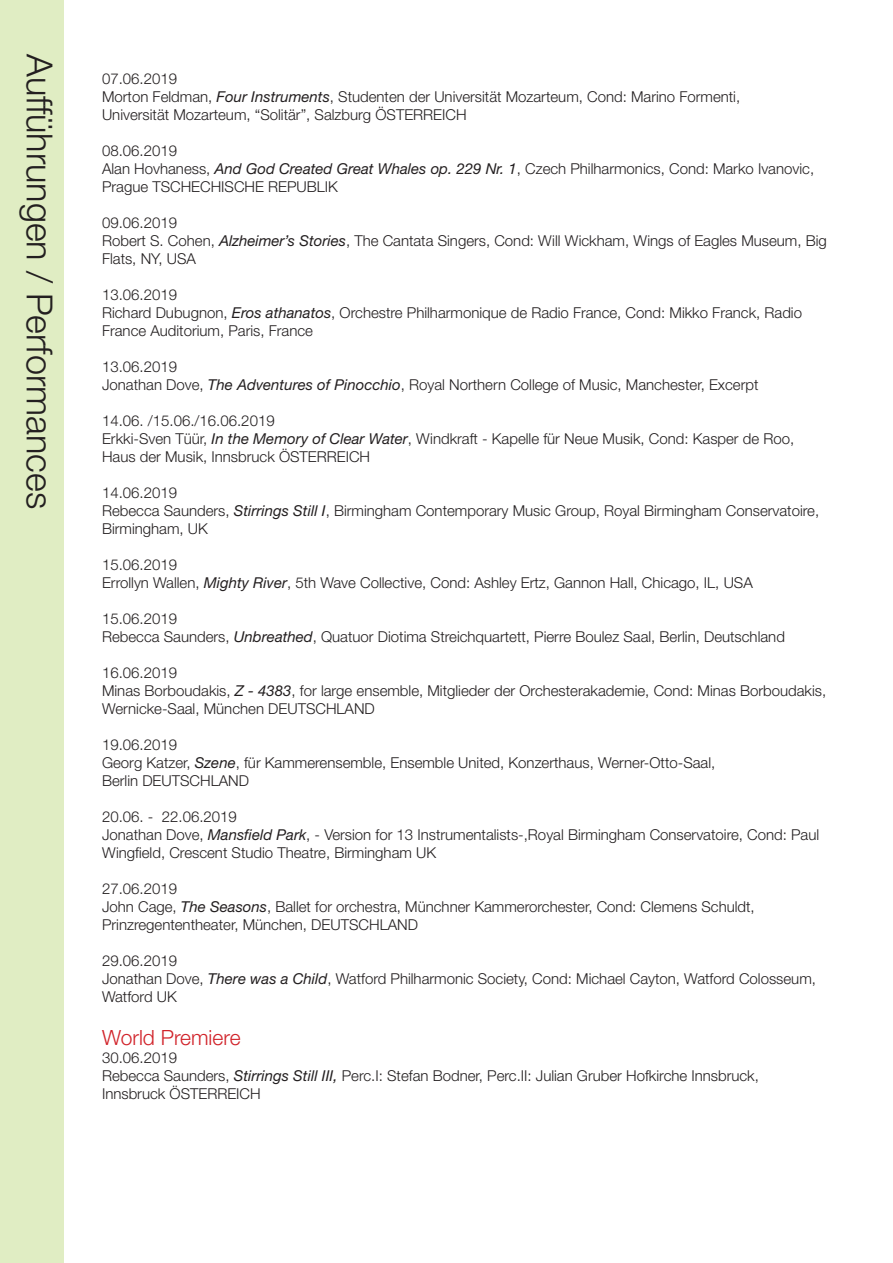
<style>
.page{position:relative;width:893px;height:1263px;background:#fff}
.page>*{position:absolute;margin:0;border:0;box-sizing:border-box;transform-origin:0 0}
.t1{font:300 36px "Helvetica Neue";color:#231f20}
.t2{font:300 21px "Helvetica Neue";color:#d1232a}
.t3{font:300 15px/18px "Helvetica Neue";color:#231f20}
.s1{font-weight:400;font-style:italic}
</style>
<div class="page">
<div style="left:0;top:0;width:64px;height:1263px;background:#e0edc3"></div>
<h1 class="t1" style="left:62px;top:54px;width:456px;rotate:90deg">Aufführungen / Performances</h1>
<p class="t3" style="left:102px;top:69px;width:640px">07.06.2019<br>Morton Feldman, <span class="s1">Four Instruments</span>, Studenten der Universität Mozarteum, Cond: Marino Formenti,<br>Universität Mozarteum, “Solitär”, Salzburg ÖSTERREICH</p>
<p class="t3" style="left:102px;top:141px;width:714px">08.06.2019<br>Alan Hovhaness, <span class="s1">And God Created Great Whales op. 229 Nr. 1</span>, Czech Philharmonics, Cond: Marko Ivanovic,<br>Prague TSCHECHISCHE REPUBLIK</p>
<p class="t3" style="left:102px;top:213px;width:726px">09.06.2019<br>Robert S. Cohen, <span class="s1">Alzheimer’s Stories</span>, The Cantata Singers, Cond: Will Wickham, Wings of Eagles Museum, Big<br>Flats, NY, USA</p>
<p class="t3" style="left:102px;top:285px;width:701px">13.06.2019<br>Richard Dubugnon, <span class="s1">Eros athanatos</span>, Orchestre Philharmonique de Radio France, Cond: Mikko Franck, Radio<br>France Auditorium, Paris, France</p>
<p class="t3" style="left:102px;top:357px;width:658px">13.06.2019<br>Jonathan Dove, <span class="s1">The Adventures of Pinocchio</span>, Royal Northern College of Music, Manchester, Excerpt</p>
<p class="t3" style="left:102px;top:411px;width:694px">14.06. /15.06./16.06.2019<br>Erkki-Sven Tüür, <span class="s1">In the Memory of Clear Water</span>, Windkraft - Kapelle für Neue Musik, Cond: Kasper de Roo,<br>Haus der Musik, Innsbruck ÖSTERREICH</p>
<p class="t3" style="left:102px;top:483px;width:719px">14.06.2019<br>Rebecca Saunders, <span class="s1">Stirrings Still I</span>, Birmingham Contemporary Music Group, Royal Birmingham Conservatoire,<br>Birmingham, UK</p>
<p class="t3" style="left:102px;top:555px;width:652px">15.06.2019<br>Errollyn Wallen, <span class="s1">Mighty River</span>, 5th Wave Collective, Cond: Ashley Ertz, Gannon Hall, Chicago, IL, USA</p>
<p class="t3" style="left:102px;top:609px;width:684px">15.06.2019<br>Rebecca Saunders, <span class="s1">Unbreathed</span>, Quatuor Diotima Streichquartett, Pierre Boulez Saal, Berlin, Deutschland</p>
<p class="t3" style="left:102px;top:663px;width:726px">16.06.2019<br>Minas Borboudakis, <span class="s1">Z - 4383</span>, for large ensemble, Mitglieder der Orchesterakademie, Cond: Minas Borboudakis,<br>Wernicke-Saal, München DEUTSCHLAND</p>
<p class="t3" style="left:102px;top:735px;width:615px">19.06.2019<br>Georg Katzer, <span class="s1">Szene</span>, für Kammerensemble, Ensemble United, Konzerthaus, Werner-Otto-Saal,<br>Berlin DEUTSCHLAND</p>
<p class="t3" style="left:102px;top:807px;width:719px">20.06. - 22.06.2019<br>Jonathan Dove, <span class="s1">Mansfield Park</span>, - Version for 13 Instrumentalists-,Royal Birmingham Conservatoire, Cond: Paul<br>Wingfield, Crescent Studio Theatre, Birmingham UK</p>
<p class="t3" style="left:102px;top:879px;width:654px">27.06.2019<br>John Cage, <span class="s1">The Seasons</span>, Ballet for orchestra, Münchner Kammerorchester, Cond: Clemens Schuldt,<br>Prinzregententheater, München, DEUTSCHLAND</p>
<p class="t3" style="left:102px;top:951px;width:715px">29.06.2019<br>Jonathan Dove, <span class="s1">There was a Child</span>, Watford Philharmonic Society, Cond: Michael Cayton, Watford Colosseum,<br>Watford UK</p>
<h2 class="t2" style="left:102px;top:1025px;width:140px">World Premiere</h2>
<p class="t3" style="left:102px;top:1048px;width:658px">30.06.2019<br>Rebecca Saunders, <span class="s1">Stirrings Still III,</span> Perc.I: Stefan Bodner, Perc.II: Julian Gruber Hofkirche Innsbruck,<br>Innsbruck ÖSTERREICH</p>
</div>
